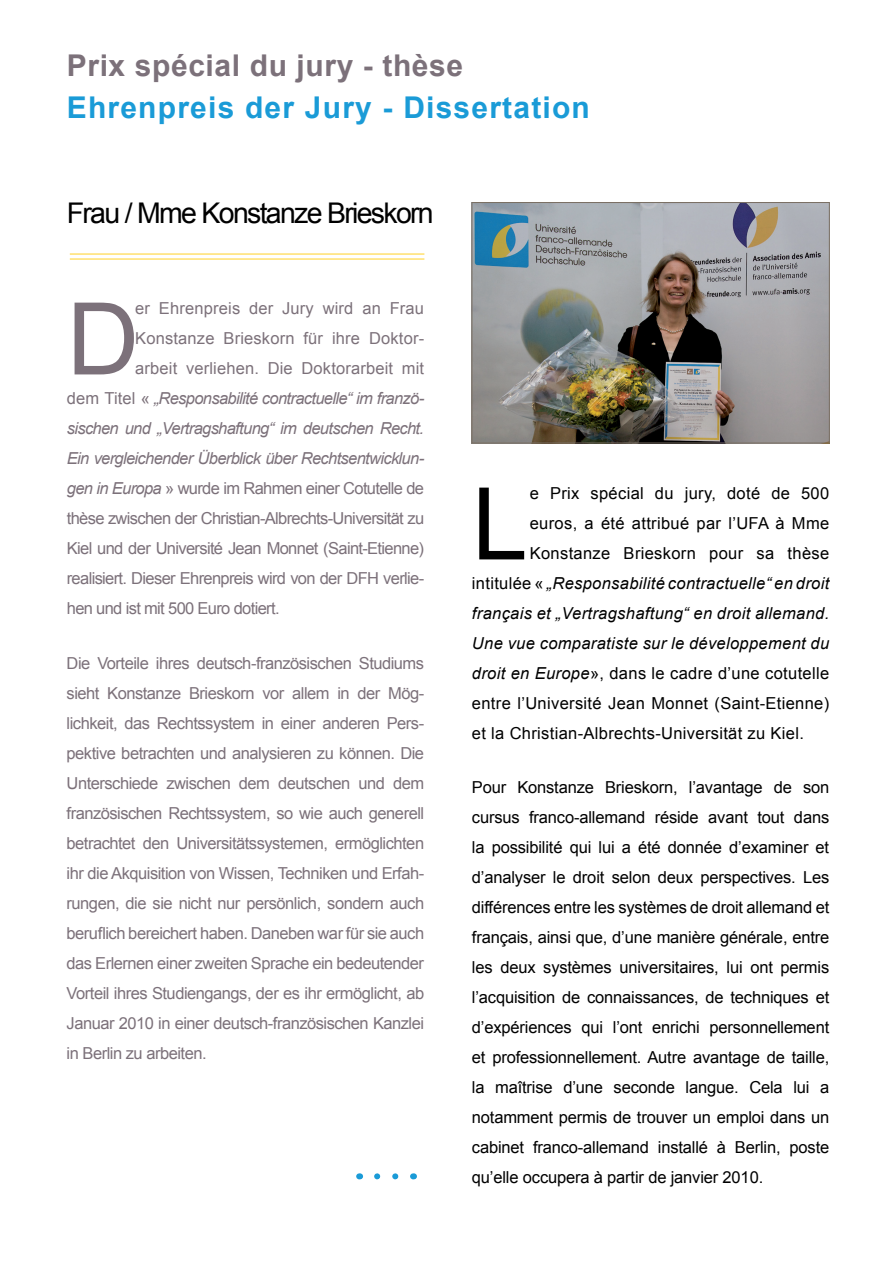
<style>
.page{position:relative;width:893px;height:1263px;background:#fff}
.page>*{position:absolute;margin:0;border:0;box-sizing:border-box;transform-origin:0 0}
.t1{font:100.35px "Arial";color:#7c717a}
.t2{font:100.35px "Arial";color:#000}
.t3{font:700 30px "Arial";letter-spacing:.04em;color:#1a9bd7}
.t4{font:700 30px "Arial";letter-spacing:.02em;color:#7c717a}
.t5{font:28.5px "Arial";letter-spacing:-.06em;color:#000}
.t6{font:16.5px/30px "Arial";letter-spacing:-.04em;color:#7c717a;text-align:justify}
.t7{font:16.5px/30px "Arial";letter-spacing:.02em;color:#000;text-align:justify}
.t8{font:italic 16.5px "Arial";letter-spacing:-.04em;color:#7c717a}
.t9{font:italic 16.5px "Arial";letter-spacing:.02em;color:#000}
.t10{font:16.5px "Arial";letter-spacing:.01em;color:#7c717a}
.s1{font-style:normal}
.s2{font-style:italic}
</style>
<div class="page">
<hr style="left:70px;top:254px;width:354px;height:1px;background:#ffd126">
<hr style="left:70px;top:259px;width:354px;height:1px;background:#ffd126">
<svg style="left:377px;top:1173px;width:22px;height:6px"></svg>
<img style="left:474px;top:204px;width:353px;height:237px">
<div style="left:472px;top:202px;width:357px;height:241px;border:1px solid #7a6f63"></div>
<h2 class="t4" style="left:67px;top:46px;width:398px">Prix spécial du jury - thèse</h2>
<h2 class="t3" style="left:67px;top:88px;width:525px">Ehrenpreis der Jury - Dissertation</h2>
<h3 class="t5" style="left:67px;top:195px;width:368px">Frau / Mme Konstanze Brieskorn</h3>
<h1 class="t1" style="left:67px;top:273px;width:74px">D</h1>
<p class="t10" style="left:135px;top:298px;width:290px">er Ehrenpreis der Jury wird an Frau</p>
<p class="t10" style="left:135px;top:328px;width:290px">Konstanze Brieskorn für ihre Doktor-</p>
<p class="t10" style="left:135px;top:358px;width:290px">arbeit verliehen. Die Doktorarbeit mit</p>
<p class="t8" style="left:67px;top:388px;width:359px"><span class="s1">dem Titel «</span> „Responsabilité contractuelle“ im franzö-</p>
<p class="t8" style="left:67px;top:418px;width:359px">sischen und „Vertragshaftung“ im deutschen Recht.</p>
<p class="t8" style="left:67px;top:448px;width:359px">Ein vergleichender Überblick über Rechtsentwicklun-</p>
<p class="t6" style="left:67px;top:474px;width:359px"><span class="s2">gen in Europa</span> » wurde im Rahmen einer Cotutelle de</p>
<p class="t6" style="left:67px;top:504px;width:359px">thèse zwischen der Christian-Albrechts-Universität zu</p>
<p class="t6" style="left:67px;top:534px;width:359px">Kiel und der Université Jean Monnet (Saint-Etienne)</p>
<p class="t6" style="left:67px;top:564px;width:359px">realisiert. Dieser Ehrenpreis wird von der DFH verlie-</p>
<p class="t6" style="left:67px;top:594px;width:214px">hen und ist mit 500 Euro dotiert.</p>
<p class="t6" style="left:67px;top:649px;width:359px">Die Vorteile ihres deutsch-französischen Studiums sieht Konstanze Brieskorn vor allem in der Mög&shy;lichkeit, das Rechtssystem in einer anderen Pers&shy;pektive betrachten und analysieren zu können. Die Unterschiede zwischen dem deutschen und dem französischen Rechtssystem, so wie auch generell betrachtet den Universitätssystemen, ermöglichten ihr die Akquisition von Wissen, Techniken und Erfah&shy;rungen, die sie nicht nur persönlich, sondern auch beruflich bereichert haben. Daneben war für sie auch das Erlernen einer zweiten Sprache ein bedeutender Vorteil ihres Studiengangs, der es ihr ermöglicht, ab Januar 2010 in einer deutsch-französischen Kanzlei in Berlin zu arbeiten.</p>
<h1 class="t2" style="left:472px;top:458px;width:57px">L</h1>
<p class="t7" style="left:530px;top:479px;width:301px">e Prix spécial du jury, doté de 500</p>
<p class="t7" style="left:530px;top:509px;width:301px">euros, a été attribué par l’UFA à Mme</p>
<p class="t7" style="left:530px;top:539px;width:301px">Konstanze Brieskorn pour sa thèse</p>
<p class="t9" style="left:472px;top:573px;width:359px"><span class="s1">intitulée «</span> „Responsabilité contractuelle“ en droit</p>
<p class="t9" style="left:472px;top:603px;width:359px">français et „Vertragshaftung“ en droit allemand.</p>
<p class="t9" style="left:472px;top:633px;width:359px">Une vue comparatiste sur le développement du</p>
<p class="t7" style="left:472px;top:659px;width:359px"><span class="s2">droit en Europe</span>», dans le cadre d’une cotutelle</p>
<p class="t7" style="left:472px;top:689px;width:359px">entre l’Université Jean Monnet (Saint-Etienne)</p>
<p class="t7" style="left:472px;top:719px;width:334px">et la Christian-Albrechts-Universität zu Kiel.</p>
<p class="t7" style="left:472px;top:772px;width:359px">Pour Konstanze Brieskorn, l’avantage de son cursus franco-allemand réside avant tout dans la possibilité qui lui a été donnée d’examiner et d’analyser le droit selon deux perspectives. Les différences entre les systèmes de droit allemand et français, ainsi que, d’une manière générale, entre les deux systèmes universitaires, lui ont permis l’acquisition de connaissances, de techniques et d’expériences qui l’ont enrichi personnellement et professionnellement. Autre avantage de taille, la maîtrise d’une seconde langue. Cela lui a notamment permis de trouver un emploi dans un cabinet franco-allemand installé à Berlin, poste qu’elle occupera à partir de janvier 2010.</p>
</div>
